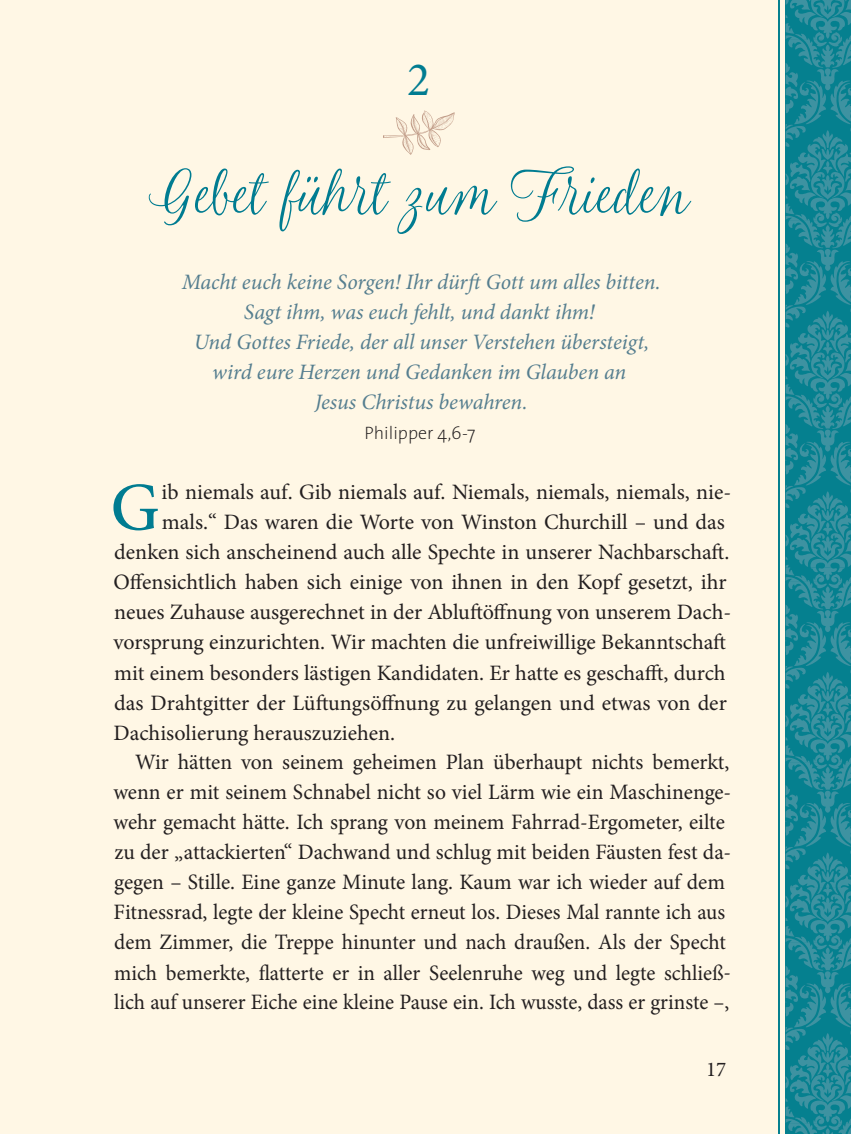
<style>
.page{position:relative;width:851px;height:1134px;background:#fff}
.page>*{position:absolute;margin:0;border:0;box-sizing:border-box;transform-origin:0 0}
.t1{font:500 68.2px "Minion Pro";color:#007c91}
.t2{font:64px "Blend Script";color:#007c91}
.t3{font:48px "Minion Pro";color:#007c91}
.t4{font:22px "Minion Pro";color:#231f20}
.t5{font:italic 22px/30px "Minion Pro";letter-spacing:-.005em;color:#557e8f;text-align:center}
.t6{font:22px "Minion Pro";color:#231f20;scale:.96 1}
.t7{font:21px "Minion Pro";color:#231f20}
.t8{font:200 18px "The Sans";color:#231f20}
</style>
<div class="page">
<div style="left:0;top:0;width:850px;height:1134px;background:#fff7e5"></div>
<svg style="left:785px;top:0;width:65px;height:1134px;background:#1d8796"></svg>
<hr style="left:777px;top:0;width:2px;height:1134px;background:#05808f">
<svg style="left:383px;top:111px;width:71px;height:44px"></svg>
<h3 class="t3" style="left:407px;top:61px;width:25px">2</h3>
<h2 class="t2" style="left:155px;top:169px;width:536px">Gebet führt zum Frieden</h2>
<p class="t5" style="left:182px;top:269px;width:480px">Macht euch keine Sorgen! Ihr dürft Gott um alles bitten.<br>Sagt ihm, was euch fehlt, und dankt ihm!<br>Und Gottes Friede, der all unser Verstehen übersteigt, wird eure Herzen und Gedanken im Glauben an<br>Jesus Christus bewahren.</p>
<p class="t8" style="left:364px;top:424px;width:112px">Philipper 4,6-7</p>
<h1 class="t1" style="left:110px;top:466px;width:50px">G</h1>
<p class="t4" style="left:162px;top:484px;width:571px">ib niemals auf. Gib niemals auf. Niemals, niemals, niemals, nie-</p>
<p class="t4" style="left:162px;top:514px;width:564px">mals.“ Das waren die Worte von Winston Churchill – und das</p>
<p class="t4" style="left:114px;top:544px;width:616px">denken sich anscheinend auch alle Spechte in unserer Nachbarschaft.</p>
<p class="t4" style="left:113px;top:574px;width:614px">Offensichtlich haben sich einige von ihnen in den Kopf gesetzt, ihr</p>
<p class="t4" style="left:114px;top:604px;width:618px">neues Zuhause ausgerechnet in der Abluftöffnung von unserem Dach-</p>
<p class="t4" style="left:113px;top:634px;width:614px">vorsprung einzurichten. Wir machten die unfreiwillige Bekanntschaft</p>
<p class="t4" style="left:114px;top:664px;width:613px">mit einem besonders lästigen Kandidaten. Er hatte es geschafft, durch</p>
<p class="t4" style="left:114px;top:694px;width:614px">das Drahtgitter der Lüftungsöffnung zu gelangen und etwas von der</p>
<p class="t4" style="left:113px;top:724px;width:283px">Dachisolierung herauszuziehen.</p>
<p class="t4" style="left:135px;top:754px;width:595px">Wir hätten von seinem geheimen Plan überhaupt nichts bemerkt,</p>
<p class="t4" style="left:113px;top:784px;width:619px">wenn er mit seinem Schnabel nicht so viel Lärm wie ein Maschinenge-</p>
<p class="t4" style="left:113px;top:814px;width:613px">wehr gemacht hätte. Ich sprang von meinem Fahrrad-Ergometer, eilte</p>
<p class="t4" style="left:114px;top:844px;width:618px">zu der „attackierten“ Dachwand und schlug mit beiden Fäusten fest da-</p>
<p class="t4" style="left:114px;top:874px;width:612px">gegen – Stille. Eine ganze Minute lang. Kaum war ich wieder auf dem</p>
<p class="t4" style="left:114px;top:904px;width:613px">Fitnessrad, legte der kleine Specht erneut los. Dieses Mal rannte ich aus</p>
<p class="t6" style="left:114px;top:934px;width:638px">dem Zimmer, die Treppe hinunter und nach draußen. Als der Specht</p>
<p class="t6" style="left:114px;top:964px;width:644px">mich bemerkte, flatterte er in aller Seelenruhe weg und legte schließ-</p>
<p class="t6" style="left:114px;top:994px;width:642px">lich auf unserer Eiche eine kleine Pause ein. Ich wusste, dass er grinste –,</p>
<p class="t7" style="left:706px;top:1061px;width:22px">17</p>
</div>
